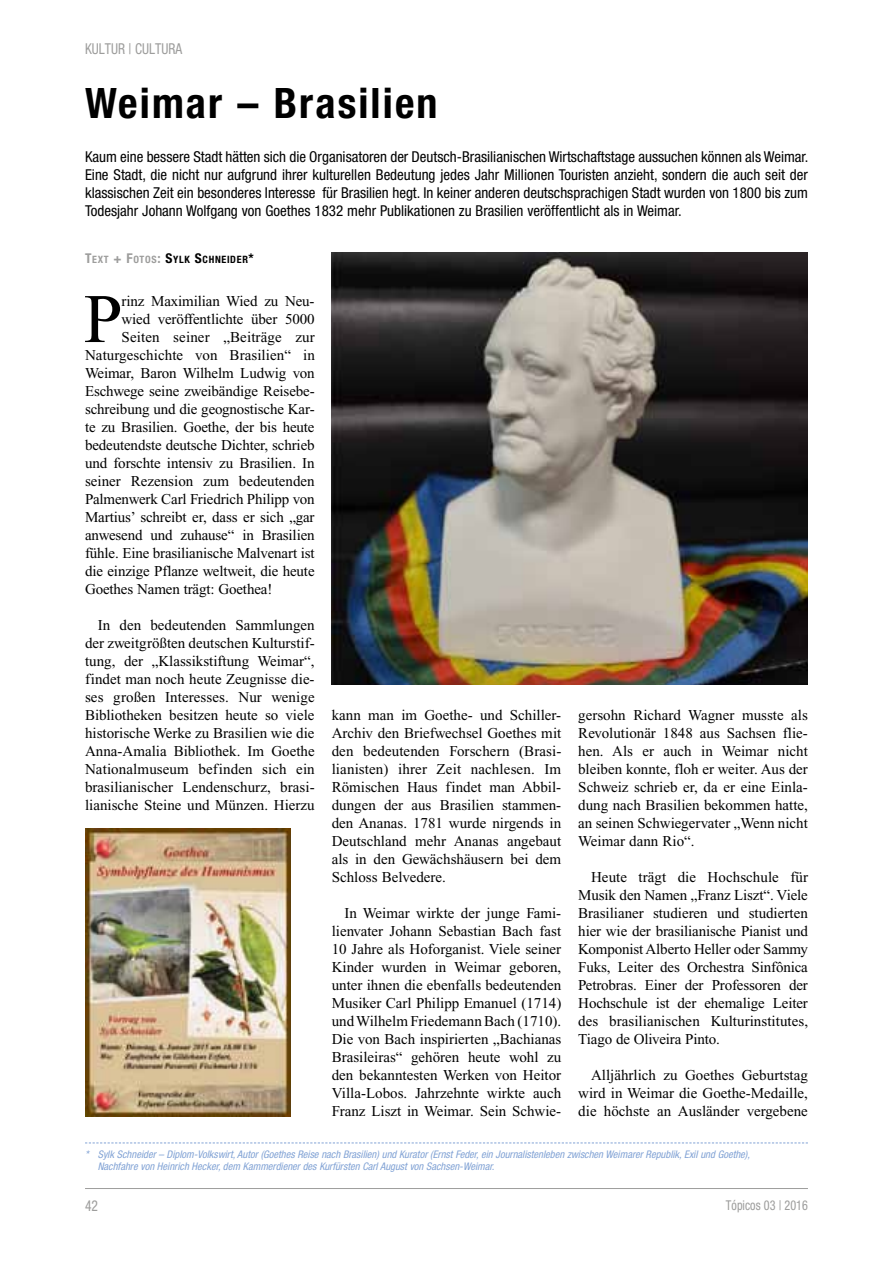
<style>
.page{position:relative;width:893px;height:1263px;background:#fff}
.page>*{position:absolute;margin:0;border:0;box-sizing:border-box;transform-origin:0 0}
.t1{font:69.45px "Times New Roman";color:#000}
.t2{font:700 condensed 42px "Helvetica Neue";letter-spacing:.05em;color:#000}
.t3{font:15px/18px "Times New Roman";letter-spacing:-.01em;color:#000;text-align:justify}
.t4{font:condensed 15px/18px "Helvetica Neue";color:#000;text-align:justify}
.t5{font:15px "Times New Roman";letter-spacing:.01em;color:#000}
.t6{font:condensed 15px "Helvetica Neue";color:#9d9d9c;scale:.9 1}
.t7{font:condensed 13.5px "Helvetica Neue";color:#9d9d9c;scale:.9 1}
.t8{font:italic condensed 10.5px/12.6px "Helvetica Neue";color:#82a3d5}
.t9{font:700 condensed 10.2px "Helvetica Neue";letter-spacing:.065em;color:#000}
.s1{font-size:13.5px;color:#9d9d9c}
.s2{color:#9d9d9c}
.s3{font-size:13.5px}
</style>
<div class="page">
<hr style="left:85px;top:1188px;width:723px;height:1px;background:#9d9d9c">
<svg style="left:85px;top:1142px;width:723px;height:1px"></svg>
<img style="left:332px;top:252px;width:476px;height:432px">
<img style="left:85px;top:829px;width:206px;height:287px">
<p class="t6" style="left:85px;top:40px;width:109px">Kultur | Cultura</p>
<h2 class="t2" style="left:85px;top:77px;width:354px">Weimar – Brasilien</h2>
<p class="t4" style="left:85px;top:148px;width:725px">Kaum eine bessere Stadt hätten sich die Organisatoren der Deutsch-Brasilianischen Wirtschaftstage aussuchen können als Weimar.<br>Eine Stadt, die nicht nur aufgrund ihrer kulturellen Bedeutung jedes Jahr Millionen Touristen anzieht, sondern die auch seit der klassischen Zeit ein besonderes Interesse für Brasilien hegt. In keiner anderen deutschsprachigen Stadt wurden von 1800 bis zum Todesjahr Johann Wolfgang von Goethes 1832 mehr Publikationen zu Brasilien veröffentlicht als in Weimar.</p>
<p class="t9" style="left:85px;top:253px;width:170px"><span class="s1">T</span><span class="s2">EXT</span> <span class="s1">+ F</span><span class="s2">OTOS</span><span class="s1">:</span> <span class="s3">S</span>YLK <span class="s3">S</span>CHNEIDER<span class="s3">*</span></p>
<h1 class="t1" style="left:84px;top:281px;width:40px">P</h1>
<p class="t3" style="left:122px;top:292px;width:195px">rinz Maximilian Wied zu Neu-</p>
<p class="t3" style="left:122px;top:310px;width:195px">wied veröffentlichte über 5000</p>
<p class="t5" style="left:122px;top:329px;width:195px">Seiten seiner „Beiträge zur</p>
<p class="t3" style="left:85px;top:346px;width:231px">Naturgeschichte von Brasilien“ in</p>
<p class="t3" style="left:85px;top:364px;width:231px">Weimar, Baron Wilhelm Ludwig von</p>
<p class="t3" style="left:85px;top:382px;width:231px">Eschwege seine zweibändige Reisebe-</p>
<p class="t3" style="left:85px;top:400px;width:231px">schreibung und die geognostische Kar-</p>
<p class="t3" style="left:85px;top:418px;width:231px">te zu Brasilien. Goethe, der bis heute</p>
<p class="t3" style="left:85px;top:436px;width:231px">bedeutendste deutsche Dichter, schrieb</p>
<p class="t3" style="left:85px;top:454px;width:231px">und forschte intensiv zu Brasilien. In</p>
<p class="t3" style="left:85px;top:472px;width:231px">seiner Rezension zum bedeutenden</p>
<p class="t3" style="left:85px;top:490px;width:231px">Palmenwerk Carl Friedrich Philipp von</p>
<p class="t3" style="left:85px;top:508px;width:231px">Martius’ schreibt er, dass er sich „gar</p>
<p class="t3" style="left:85px;top:526px;width:231px">anwesend und zuhause“ in Brasilien</p>
<p class="t3" style="left:85px;top:544px;width:231px">fühle. Eine brasilianische Malvenart ist</p>
<p class="t3" style="left:85px;top:562px;width:231px">die einzige Pflanze weltweit, die heute</p>
<p class="t3" style="left:85px;top:580px;width:189px">Goethes Namen trägt: Goethea!</p>
<p class="t3" style="left:85px;top:616px;width:231px;text-indent:13px">In den bedeutenden Sammlungen der zweitgrößten deutschen Kulturstif&shy;tung, der „Klassikstiftung Weimar“, findet man noch heute Zeugnisse die&shy;ses großen Interesses. Nur wenige Bibliotheken besitzen heute so viele historische Werke zu Brasilien wie die Anna-Amalia Bibliothek. Im Goethe Nationalmuseum befinden sich ein brasilianischer Lendenschurz, brasi&shy;lianische Steine und Münzen. Hierzu</p>
<p class="t3" style="left:332px;top:706px;width:231px">kann man im Goethe- und Schiller-Archiv den Briefwechsel Goethes mit den bedeutenden Forschern (Brasi&shy;lianisten) ihrer Zeit nachlesen. Im Römischen Haus findet man Abbil&shy;dungen der aus Brasilien stammen&shy;den Ananas. 1781 wurde nirgends in Deutschland mehr Ananas angebaut als in den Gewächshäusern bei dem Schloss Belvedere.</p>
<p class="t3" style="left:332px;top:904px;width:231px;text-indent:13px">In Weimar wirkte der junge Fami&shy;lienvater Johann Sebastian Bach fast 10 Jahre als Hoforganist. Viele seiner Kinder wurden in Weimar geboren, unter ihnen die ebenfalls bedeutenden Musiker Carl Philipp Emanuel (1714) und Wilhelm Friedemann Bach (1710).<br>Die von Bach inspirierten „Bachianas Brasileiras“ gehören heute wohl zu den bekanntesten Werken von Heitor Villa-Lobos. Jahrzehnte wirkte auch Franz Liszt in Weimar. Sein Schwie-</p>
<p class="t3" style="left:578px;top:706px;width:231px">gersohn Richard Wagner musste als Revolutionär 1848 aus Sachsen flie&shy;hen. Als er auch in Weimar nicht bleiben konnte, floh er weiter. Aus der Schweiz schrieb er, da er eine Einla&shy;dung nach Brasilien bekommen hatte, an seinen Schwiegervater „Wenn nicht Weimar dann Rio“.</p>
<p class="t3" style="left:578px;top:868px;width:231px;text-indent:13px">Heute trägt die Hochschule für Musik den Namen „Franz Liszt“. Viele Brasilianer studieren und studierten hier wie der brasilianische Pianist und Komponist Alberto Heller oder Sammy Fuks, Leiter des Orchestra Sinfônica Petrobras. Einer der Professoren der Hochschule ist der ehemalige Leiter des brasilianischen Kulturinstitutes, Tiago de Oliveira Pinto.</p>
<p class="t3" style="left:578px;top:1066px;width:231px;text-indent:13px">Alljährlich zu Goethes Geburtstag wird in Weimar die Goethe-Medaille, die höchste an Ausländer vergebene</p>
<p class="t8" style="left:98px;top:1147px;width:654px;text-indent:-13px">* Sylk Schneider – Diplom-Volkswirt, Autor (Goethes Reise nach Brasilien) und Kurator (Ernst Feder, ein Journalistenleben zwischen Weimarer Republik, Exil und Goethe),<br>Nachfahre von Heinrich Hecker, dem Kammerdiener des Kurfürsten Carl August von Sachsen-Weimar.</p>
<p class="t6" style="left:85px;top:1197px;width:16px">42</p>
<p class="t7" style="left:726px;top:1197px;width:93px">Tópicos 03 | 2016</p>
</div>
